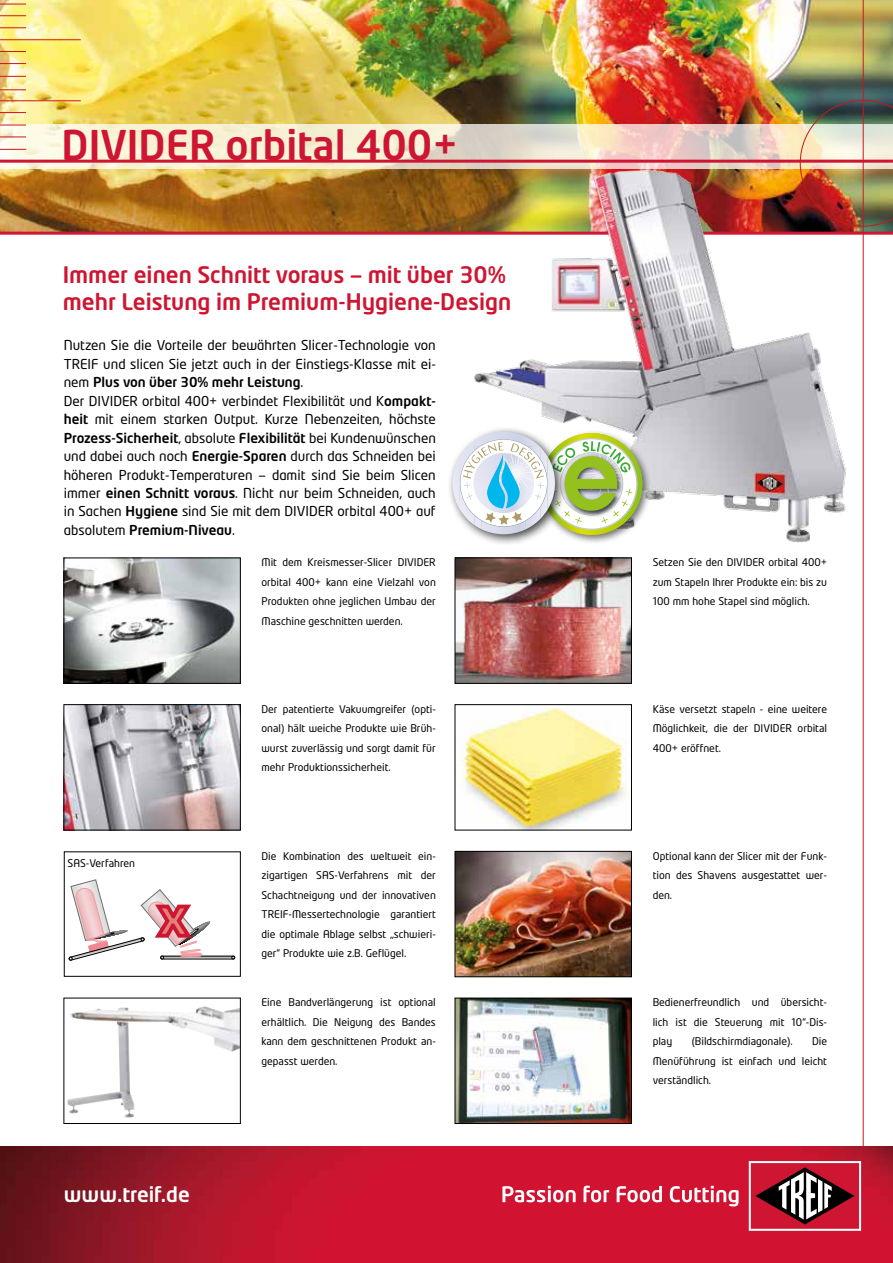
<style>
.page{position:relative;width:893px;height:1263px;background:#fff}
.page>*{position:absolute;margin:0;border:0;box-sizing:border-box;transform-origin:0 0}
.t1{font:500 40.5px "Neo Tech Alt";color:#ce1531}
.t2{font:500 22.5px/27px "Neo Tech Alt";color:#ce1531}
.t3{font:500 20.55px "Neo Tech Alt";color:#fff}
.t4{font:13.5px/18.5px "Neo Tech";color:#000}
.t5{font:10.5px/19.5px "Neo Tech Alt";color:#000;text-align:justify}
.s1{font-weight:500}
</style>
<div class="page">
<img style="left:0;top:0;width:893px;height:232px">
<svg style="left:0;top:125px;width:800px;height:44px;background:#f0e5d1"></svg>
<hr style="left:0;top:232px;width:893px;height:3px;background:#ce1531">
<hr style="left:0;top:160px;width:893px;height:3px;background:#ce1531">
<img style="left:66px;top:706px;width:173px;height:122px">
<div style="left:64px;top:704px;width:177px;height:126px;border:1px solid #000"></div>
<img style="left:66px;top:560px;width:173px;height:122px">
<div style="left:64px;top:558px;width:177px;height:126px;border:1px solid #000"></div>
<img style="left:800px;top:100px;width:93px;height:126px">
<hr style="left:863px;top:0;width:1px;height:1263px;background:#cd171a">
<img style="left:0;top:1146px;width:893px;height:117px">
<div style="left:750px;top:1162px;width:110px;height:68px;background:#ce1531"></div>
<div style="left:749px;top:1161px;width:112px;height:70px;border:2px solid #fff"></div>
<svg style="left:755px;top:1167px;width:99px;height:57px"></svg>
<svg style="left:502px;top:1186px;width:74px;height:16px"></svg>
<svg style="left:583px;top:1186px;width:26px;height:16px"></svg>
<svg style="left:617px;top:1186px;width:45px;height:16px"></svg>
<svg style="left:670px;top:1186px;width:68px;height:20px"></svg>
<img style="left:457px;top:560px;width:173px;height:122px">
<div style="left:455px;top:558px;width:177px;height:126px;border:1px solid #000"></div>
<hr style="left:0;top:39px;width:81px;height:1px;background:#cd171a">
<hr style="left:0;top:100px;width:81px;height:1px;background:#cd171a">
<svg style="left:0;top:51px;width:26px;height:1px"></svg>
<svg style="left:0;top:112px;width:26px;height:1px"></svg>
<svg style="left:0;top:4px;width:26px;height:1px"></svg>
<svg style="left:0;top:63px;width:26px;height:1px"></svg>
<svg style="left:0;top:125px;width:26px;height:1px"></svg>
<svg style="left:0;top:76px;width:26px;height:1px"></svg>
<svg style="left:0;top:137px;width:26px;height:1px"></svg>
<svg style="left:0;top:15px;width:26px;height:1px"></svg>
<svg style="left:0;top:89px;width:26px;height:1px"></svg>
<svg style="left:0;top:149px;width:26px;height:1px"></svg>
<svg style="left:0;top:27px;width:26px;height:1px"></svg>
<img style="left:457px;top:1000px;width:173px;height:122px">
<div style="left:455px;top:998px;width:177px;height:126px;border:1px solid #000"></div>
<img style="left:462px;top:707px;width:165px;height:121px">
<div style="left:455px;top:704px;width:177px;height:126px;border:1px solid #000"></div>
<img style="left:457px;top:853px;width:173px;height:122px">
<div style="left:455px;top:851px;width:177px;height:126px;border:1px solid #000"></div>
<hr style="left:161px;top:959px;width:74px;height:1px;background:#dadada">
<div style="left:161px;top:956px;width:74px;height:3px;border:1px solid #000"></div>
<svg style="left:69px;top:879px;width:142px;height:81px"></svg>
<img style="left:67px;top:1006px;width:138px;height:107px">
<div style="left:64px;top:998px;width:177px;height:126px;border:1px solid #000"></div>
<img style="left:447px;top:159px;width:428px;height:384px">
<div style="left:537px;top:429px;width:115px;height:116px;background:#000;opacity:.55"></div>
<div style="left:446px;top:426px;width:121px;height:120px;background:#000;opacity:.75"></div>
<img style="left:452px;top:458px;width:7px;height:28px">
<svg style="left:460px;top:432px;width:182px;height:103px"></svg>
<h1 class="t1" style="left:62px;top:120px;width:398px">DIVIDER orbital 400+</h1>
<h2 class="t2" style="left:63px;top:261px;width:450px">Immer einen Schnitt voraus — mit über 30% mehr Leistung im Premium-Hygiene-Design</h2>
<p class="t4" style="left:64px;top:336px;width:374px">Nutzen Sie die Vorteile der bewährten Slicer-Technologie von TREIF und slicen Sie jetzt auch in der Einstiegs-Klasse mit ei&shy;nem <span class="s1">Plus von über 30% mehr Leistung</span>.<br>Der DIVIDER orbital 400+ verbindet Flexibilität und K<span class="s1">ompakt&shy;heit</span> mit einem starken Output. Kurze Nebenzeiten, höchste <span class="s1">Prozess-Sicherheit</span>, absolute <span class="s1">Flexibilität</span> bei Kundenwünschen und dabei auch noch <span class="s1">Energie-Sparen</span> durch das Schneiden bei höheren Produkt-Temperaturen — damit sind Sie beim Slicen immer <span class="s1">einen Schnitt voraus</span>. Nicht nur beim Schneiden, auch in Sachen <span class="s1">Hygiene</span> sind Sie mit dem DIVIDER orbital 400+ auf absolutem <span class="s1">Premium-Niveau</span>.</p>
<p class="t5" style="left:261px;top:552px;width:176px">Mit dem Kreismesser-Slicer DIVIDER orbital 400+ kann eine Vielzahl von Produkten ohne jeglichen Umbau der Maschine geschnitten werden.</p>
<p class="t5" style="left:68px;top:853px;width:69px">SAS-Verfahren</p>
<h3 class="t3" style="left:64px;top:1181px;width:128px">www.treif.de</h3>
<p class="t5" style="left:261px;top:699px;width:176px">Der patentierte Vakuumgreifer (opti&shy;onal) hält weiche Produkte wie Brüh&shy;wurst zuverlässig und sorgt damit für mehr Produktionssicherheit.</p>
<p class="t5" style="left:261px;top:846px;width:176px">Die Kombination des weltweit ein&shy;zigartigen SAS-Verfahrens mit der Schachtneigung und der innovativen TREIF-Messertechnologie garantiert die optimale Ablage selbst „schwieri&shy;ger“ Produkte wie z.B. Geflügel.</p>
<p class="t5" style="left:261px;top:992px;width:176px">Eine Bandverlängerung ist optional erhältlich. Die Neigung des Bandes kann dem geschnittenen Produkt an&shy;gepasst werden.</p>
<p class="t5" style="left:653px;top:552px;width:176px">Setzen Sie den DIVIDER orbital 400+ zum Stapeln Ihrer Produkte ein: bis zu 100 mm hohe Stapel sind möglich.</p>
<p class="t5" style="left:653px;top:699px;width:176px">Käse versetzt stapeln - eine weitere Möglichkeit, die der DIVIDER orbital 400+ eröffnet.</p>
<p class="t5" style="left:653px;top:846px;width:176px">Optional kann der Slicer mit der Funk&shy;tion des Shavens ausgestattet wer&shy;den.</p>
<p class="t5" style="left:653px;top:992px;width:176px">Bedienerfreundlich und übersicht&shy;lich ist die Steuerung mit 10“-Dis&shy;play</p>
<p class="t5" style="left:653px;top:1031px;width:176px;text-indent:159px">Die Menüführung ist einfach und leicht verständlich.</p>
<p class="t5" style="left:692px;top:1031px;width:102px">(Bildschirmdiagonale).</p>
</div>
